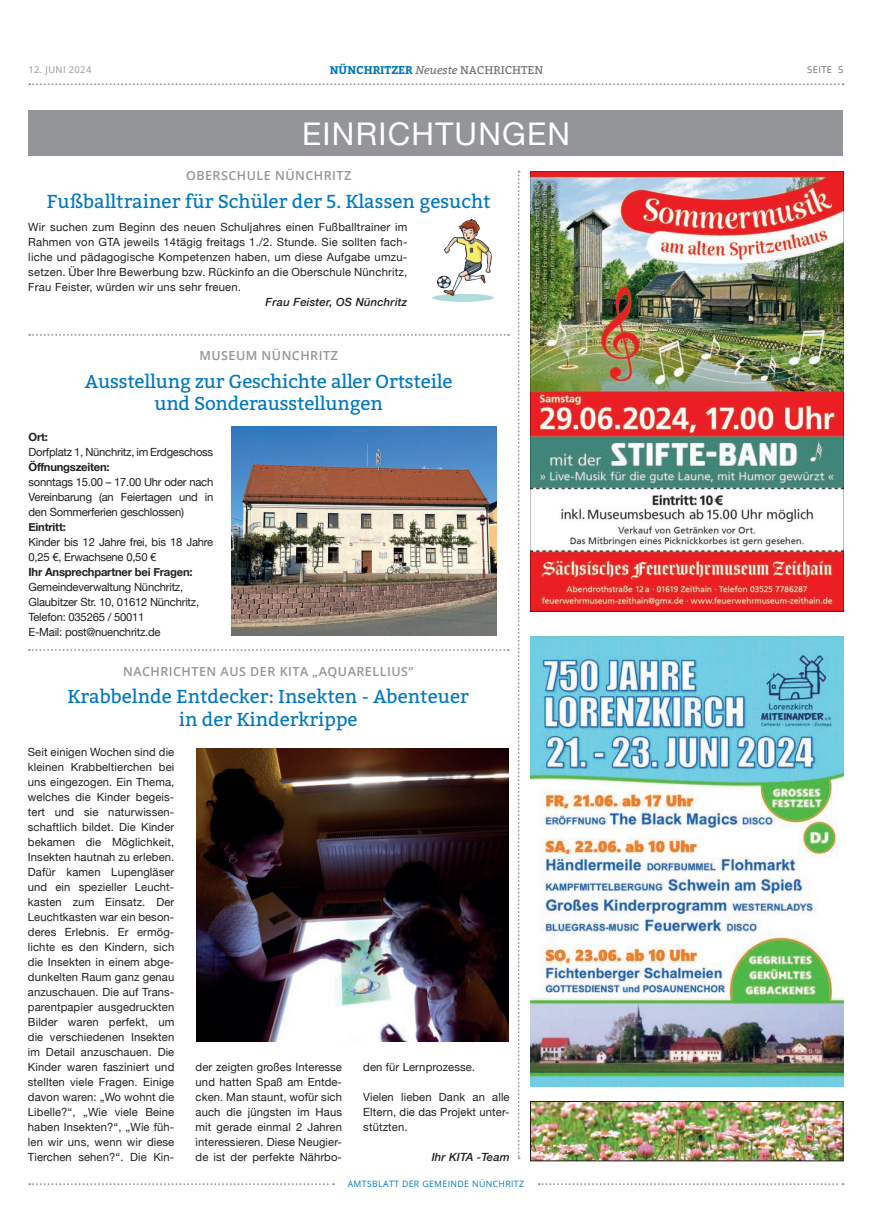
<style>
.page{position:relative;width:886px;height:1223px;background:#fff}
.page>*{position:absolute;margin:0;border:0;box-sizing:border-box;transform-origin:0 0}
.t1{font:31.25px "Helvetica Neue";letter-spacing:.04em;color:#fff}
.t2{font:18.75px/22.5px "Bitter";color:#0078be;text-align:center}
.t3{font:600 12.5px "Open Sans";letter-spacing:.04em;color:#939598}
.t4{font:11.25px/15px "Helvetica Neue";letter-spacing:-.02em;color:#231f20;text-align:justify}
.t5{font:700 11.25px "Helvetica Neue";letter-spacing:-.02em;color:#231f20}
.t6{font:italic 500 11.25px "Helvetica Neue";letter-spacing:.02em;color:#231f20}
.t7{font:700 11.25px "Bitter";color:#0078be}
.t8{font:11.25px "Helvetica Neue";letter-spacing:.01em;color:#231f20}
.t9{font:9.38px "Open Sans";letter-spacing:.04em;color:#939598}
.t10{font:9.38px "Open Sans";letter-spacing:.04em;color:#6c6d70}
.t11{font:8.75px "Open Sans";letter-spacing:.04em;color:#0078be}
.s1{font-weight:400;font-style:italic;color:#6c6d70}
.s2{font-weight:400;color:#6c6d70}
</style>
<div class="page">
<svg style="left:29px;top:83px;width:814px;height:2px"></svg>
<svg style="left:29px;top:1183px;width:305px;height:2px"></svg>
<svg style="left:539px;top:1183px;width:304px;height:2px"></svg>
<div style="left:28px;top:111px;width:815px;height:45px;background:#939598"></div>
<svg style="left:518px;top:171px;width:2px;height:988px"></svg>
<img style="left:196px;top:748px;width:312px;height:293px">
<svg style="left:29px;top:334px;width:480px;height:2px"></svg>
<svg style="left:29px;top:649px;width:480px;height:2px"></svg>
<img style="left:231px;top:427px;width:265px;height:209px">
<img style="left:432px;top:219px;width:62px;height:82px">
<img style="left:530px;top:172px;width:313px;height:439px">
<img style="left:530px;top:636px;width:313px;height:450px">
<img style="left:532px;top:1103px;width:309px;height:56px">
<div style="left:530px;top:1101px;width:313px;height:60px;border:1px solid #231f20"></div>
<p class="t9" style="left:28px;top:63px;width:65px">12. JUNI 2024</p>
<p class="t7" style="left:330px;top:62px;width:215px">NÜNCHRITZER <span class="s1">Neueste</span> <span class="s2">NACHRICHTEN</span></p>
<p class="t10" style="left:807px;top:63px;width:38px">SEITE 5</p>
<h1 class="t1" style="left:302px;top:111px;width:269px">EINRICHTUNGEN</h1>
<p class="t3" style="left:186px;top:167px;width:167px">OBERSCHULE NÜNCHRITZ</p>
<h2 class="t2" style="left:47px;top:189px;width:445px">Fußballtrainer für Schüler der 5. Klassen gesucht</h2>
<p class="t4" style="left:28px;top:220px;width:381px">Wir suchen zum Beginn des neuen Schuljahres einen Fußballtrainer im Rahmen von GTA jeweils 14tägig freitags 1./2. Stunde. Sie sollten fach&shy;liche und pädagogische Kompetenzen haben, um diese Aufgabe umzu&shy;setzen. Über Ihre Bewerbung bzw. Rückinfo an die Oberschule Nünchritz, Frau Feister, würden wir uns sehr freuen.</p>
<p class="t6" style="left:266px;top:292px;width:143px">Frau Feister, OS Nünchritz</p>
<p class="t3" style="left:199px;top:347px;width:140px">MUSEUM NÜNCHRITZ</p>
<h2 class="t2" style="left:85px;top:369px;width:369px">Ausstellung zur Geschichte aller Ortsteile und Sonderausstellungen</h2>
<p class="t5" style="left:29px;top:428px;width:21px">Ort:</p>
<p class="t4" style="left:29px;top:445px;width:186px">Dorfplatz 1, Nünchritz, im Erdgeschoss</p>
<p class="t5" style="left:29px;top:458px;width:83px">Öffnungszeiten:</p>
<p class="t4" style="left:29px;top:475px;width:186px">sonntags 15.00 – 17.00 Uhr oder nach Vereinbarung (an Feiertagen und in den Sommerferien geschlossen)</p>
<p class="t5" style="left:29px;top:518px;width:39px">Eintritt:</p>
<p class="t4" style="left:29px;top:535px;width:186px">Kinder bis 12 Jahre frei, bis 18 Jahre<br>0,25 €, Erwachsene 0,50 €</p>
<p class="t5" style="left:29px;top:563px;width:166px">Ihr Ansprechpartner bei Fragen:</p>
<p class="t4" style="left:29px;top:580px;width:172px;text-align:left">Gemeindeverwaltung Nünchritz,<br>Glaubitzer Str. 10, 01612 Nünchritz,<br>Telefon: 035265 / 50011<br>E-Mail: post@nuenchritz.de</p>
<p class="t3" style="left:123px;top:662px;width:292px">NACHRICHTEN AUS DER KITA „AQUARELLIUS“</p>
<h2 class="t2" style="left:68px;top:684px;width:403px">Krabbelnde Entdecker: Insekten - Abenteuer in der Kinderkrippe</h2>
<p class="t4" style="left:28px;top:745px;width:148px">Seit einigen Wochen sind die kleinen Krabbeltierchen bei uns eingezogen. Ein Thema, welches die Kinder begeis&shy;tert und sie naturwissen&shy;schaftlich bildet. Die Kinder bekamen die Möglichkeit, Insekten hautnah zu erleben.<br>Dafür kamen Lupengläser und ein spezieller Leucht&shy;kasten zum Einsatz. Der Leuchtkasten war ein beson&shy;deres Erlebnis. Er ermög&shy;lichte es den Kindern, sich die Insekten in einem abge&shy;dunkelten Raum ganz genau anzuschauen. Die auf Trans&shy;parentpapier ausgedruckten Bilder waren perfekt, um die verschiedenen Insekten im Detail anzuschauen. Die Kinder waren fasziniert und stellten viele Fragen. Einige davon waren: „Wo wohnt die Libelle?“, „Wie viele Beine haben Insekten?“, „Wie füh&shy;len wir uns, wenn wir diese Tierchen sehen?“. Die Kin-</p>
<p class="t4" style="left:196px;top:1060px;width:148px">der zeigten großes Interesse und hatten Spaß am Entde&shy;cken. Man staunt, wofür sich auch die jüngsten im Haus mit gerade einmal 2 Jahren interessieren. Diese Neugier&shy;de ist der perfekte Nährbo-</p>
<p class="t8" style="left:363px;top:1058px;width:113px">den für Lernprozesse.</p>
<p class="t4" style="left:363px;top:1090px;width:148px">Vielen lieben Dank an alle Eltern, die das Projekt unter&shy;stützten.</p>
<p class="t6" style="left:432px;top:1147px;width:79px">Ihr KITA -Team</p>
<p class="t11" style="left:348px;top:1177px;width:178px">AMTSBLATT DER GEMEINDE NÜNCHRITZ</p>
</div>
